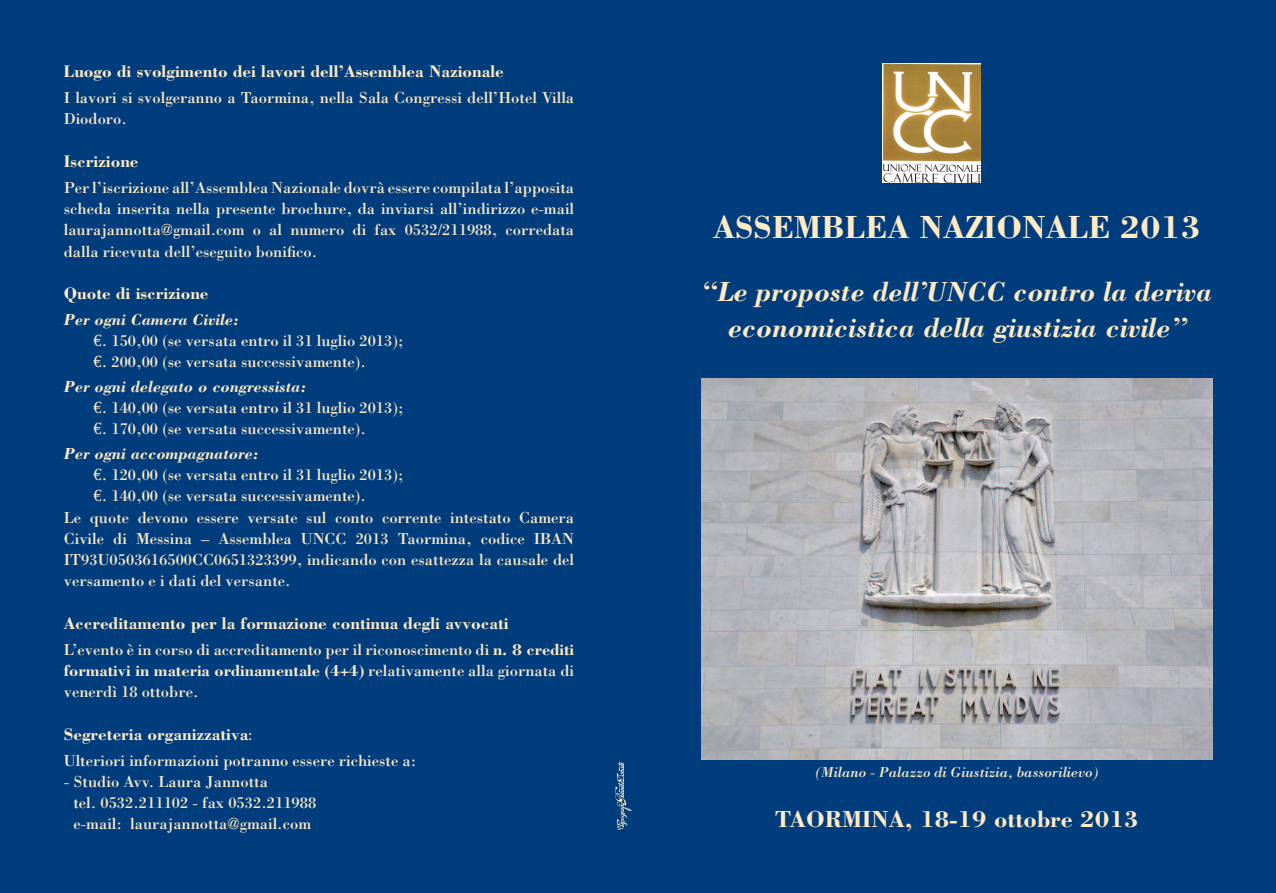
<style>
.page{position:relative;width:1276px;height:893px;background:#013d7d}
.page>*{position:absolute;margin:0;border:0;box-sizing:border-box;transform-origin:0 0}
.t1{font:700 33px "Bodoni";color:#feebc4}
.t2{font:italic 700 28.5px/36px "Bodoni";color:#feebc4;text-align:center}
.t3{font:700 24px "Bodoni";color:#feebc4}
.t4{font:700 17.25px "Bodoni";color:#feebc4}
.t5{font:16.5px/21.3px "Bodoni";color:#feebc4}
.t6{font:italic 700 16.5px "Bodoni";color:#feebc4}
.t7{font:italic 15px "Bodoni";color:#feebc4}
.s1{font-weight:700;font-style:italic}
.s2{font-family:"Euro Serif"}
.s3{font-weight:700}
.s4{font-weight:400}
</style>
<div class="page">
<img style="left:883px;top:64px;width:97px;height:119px">
<img style="left:616px;top:762px;width:15px;height:67px">
<img style="left:702px;top:378px;width:510px;height:381px">
<p class="t4" style="left:64px;top:61px;width:441px">Luogo di svolgimento dei lavori dell’Assemblea Nazionale</p>
<p class="t5" style="left:64px;top:87px;width:512px">I lavori si svolgeranno a Taormina, nella Sala Congressi dell’Hotel Villa<br>Diodoro.</p>
<p class="t4" style="left:64px;top:150px;width:76px">Iscrizione</p>
<p class="t5" style="left:64px;top:176px;width:512px;text-align:justify">Per l’iscrizione all’Assemblea Nazionale dovrà essere compilata l’apposita scheda inserita nella presente brochure, da inviarsi all’indirizzo e-mail laurajannotta@gmail.com o al numero di fax 0532/211988, corredata dalla ricevuta dell’eseguito bonifico.</p>
<p class="t4" style="left:64px;top:283px;width:146px">Quote di iscrizione</p>
<p class="t5" style="left:94px;top:308px;width:311px;text-indent:-30px"><span class="s1">Per ogni Camera Civile:<br></span><span class="s2">€</span>. 150,00 (se versata entro il 31 luglio 2013); <span class="s2">€</span>. 200,00 (se versata successivamente).</p>
<p class="t5" style="left:94px;top:375px;width:311px;text-indent:-30px"><span class="s1">Per ogni delegato o congressista:<br></span><span class="s2">€</span>. 140,00 (se versata entro il 31 luglio 2013); <span class="s2">€</span>. 170,00 (se versata successivamente).</p>
<p class="t6" style="left:64px;top:443px;width:196px">Per ogni accompagnatore:</p>
<p class="t5" style="left:94px;top:464px;width:311px"><span class="s2">€</span>. 120,00 (se versata entro il 31 luglio 2013);</p>
<p class="t5" style="left:94px;top:485px;width:274px"><span class="s2">€</span>. 140,00 (se versata successivamente).</p>
<p class="t5" style="left:64px;top:506px;width:512px">Le quote devono essere versate sul conto corrente intestato Camera</p>
<p class="t5" style="left:64px;top:527px;width:512px">Civile di Messina – Assemblea UNCC 2013 Taormina, codice IBAN</p>
<p class="t5" style="left:64px;top:548px;width:512px">IT93U0503616500CC0651323399, indicando con esattezza la causale del</p>
<p class="t5" style="left:64px;top:570px;width:228px">versamento e i dati del versante.</p>
<p class="t4" style="left:64px;top:612px;width:446px">Accreditamento per la formazione continua degli avvocati</p>
<p class="t5" style="left:64px;top:638px;width:512px;text-align:justify">L’evento è in corso di accreditamento per il riconoscimento di <span class="s3">n. 8 crediti formativi in materia ordinamentale (4+4)</span> relativamente alla giornata di venerdì 18 ottobre.</p>
<p class="t4" style="left:64px;top:723px;width:190px">Segreteria organizzativa<span class="s4">:</span></p>
<p class="t5" style="left:64px;top:749px;width:354px">Ulteriori informazioni potranno essere richieste a:</p>
<p class="t5" style="left:73px;top:770px;width:244px;text-indent:-10px">- Studio Avv. Laura Jannotta<br>tel. 0532.211102 - fax 0532.211988 e-mail: laurajannotta@gmail.com</p>
<h1 class="t1" style="left:713px;top:207px;width:489px">ASSEMBLEA NAZIONALE 2013</h1>
<h2 class="t2" style="left:702px;top:273px;width:512px">“Le proposte dell’UNCC contro la deriva economicistica della giustizia civile”</h2>
<p class="t7" style="left:815px;top:763px;width:284px">(Milano - Palazzo di Giustizia, bassorilievo)</p>
<h3 class="t3" style="left:775px;top:804px;width:365px">TAORMINA, 18-19 ottobre 2013</h3>
</div>
